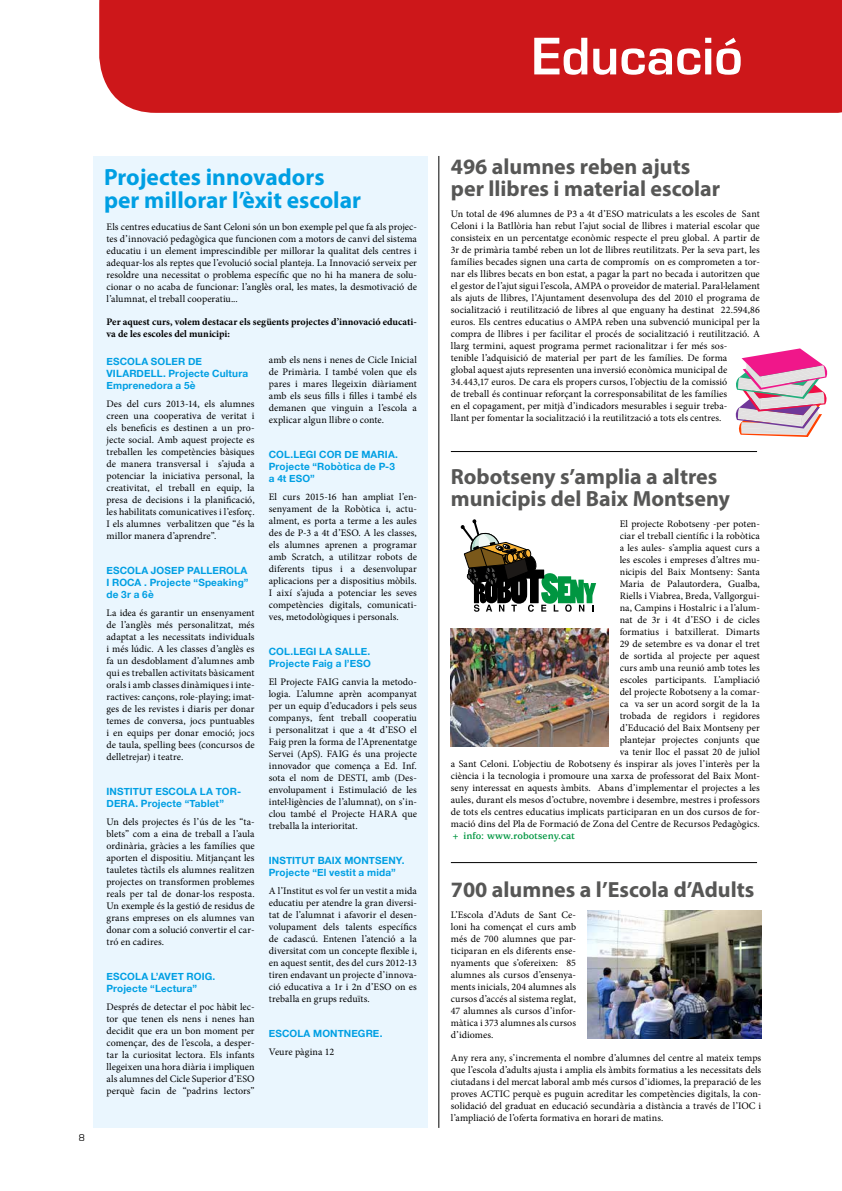
<style>
.page{position:relative;width:842px;height:1191px;background:#fff}
.page>*{position:absolute;margin:0;border:0;box-sizing:border-box;transform-origin:0 0}
.t1{font:700 55px "Eurostile";color:#fff}
.t2{font:700 23.5px/23.5px "Myriad Pro";color:#009fe3}
.t3{font:700 22px/22px "Myriad Pro";color:#575756}
.t4{font:10px/12px "Minion Pro";letter-spacing:.005em;color:#000;text-align:justify}
.t5{font:700 10px/12px "Helvetica Neue";letter-spacing:.01em;color:#009fe3}
.t6{font:700 10px/12px "Minion Pro";letter-spacing:.005em;color:#000}
.t7{font:700 10px "AT Usherwood";letter-spacing:.01em;color:#009641}
.t8{font:10px "Eurostile";color:#000}
</style>
<div class="page">
<div style="left:99px;top:0;width:743px;height:113px;background:#cd171a"></div>
<div style="left:94px;top:156px;width:334px;height:971px;background:#eaf6fe"></div>
<hr style="left:451px;top:451px;width:306px;height:1px;background:#000">
<hr style="left:451px;top:862px;width:306px;height:1px;background:#000">
<hr style="left:439px;top:156px;width:1px;height:971px;background:#000">
<svg style="left:450px;top:519px;width:159px;height:228px"></svg>
<svg style="left:735px;top:348px;width:93px;height:89px"></svg>
<img style="left:587px;top:910px;width:174px;height:128px">
<img style="left:451px;top:629px;width:157px;height:118px">
<p class="t8" style="left:79px;top:1132px;width:8px">8</p>
<h2 class="t2" style="left:104px;top:164px;width:259px">Projectes innovadors per millorar l’èxit escolar</h2>
<p class="t4" style="left:107px;top:221px;width:312px">Els centres educatius de Sant Celoni són un bon exemple pel que fa als projec&shy;tes d’innovació pedagògica que funcionen com a motors de canvi del sistema educatiu i un element imprescindible per millorar la qualitat dels centres i adequar-los als reptes que l’evolució social planteja. La Innovació serveix per resoldre una necessitat o problema específic que no hi ha manera de solu&shy;cionar o no acaba de funcionar: l’anglès oral, les mates, la desmotivació de l’alumnat, el treball cooperatiu...</p>
<p class="t6" style="left:107px;top:316px;width:312px">Per aquest curs, volem destacar els següents projectes d’innovació educati&shy;va de les escoles del municipi:</p>
<p class="t5" style="left:107px;top:356px;width:143px">ESCOLA SOLER DE<br>VILARDELL. Projecte Cultura<br>Emprenedora a 5è</p>
<p class="t4" style="left:107px;top:397px;width:150px">Des del curs 2013-14, els alumnes creen una cooperativa de veritat i els beneficis es destinen a un pro&shy;jecte social. Amb aquest projecte es treballen les competències bàsiques de manera transversal i s’ajuda a potenciar la iniciativa personal, la creativitat, el treball en equip, la presa de decisions i la planificació, les habilitats comunicatives i l’esforç.<br>I els alumnes verbalitzen que “és la millor manera d’aprendre”.</p>
<p class="t5" style="left:107px;top:565px;width:143px">ESCOLA JOSEP PALLEROLA<br>I ROCA . Projecte “Speaking” de 3r a 6è</p>
<p class="t4" style="left:107px;top:606px;width:150px">La idea és garantir un ensenyament de l’anglès més personalitzat, més adaptat a les necessitats individuals i més lúdic. A les classes d’anglès es fa un desdoblament d’alumnes amb qui es treballen activitats bàsicament orals i amb classes dinàmiques i inte&shy;ractives: cançons, role-playing; imat&shy;ges de les revistes i diaris per donar temes de conversa, jocs puntuables i en equips per donar emoció; jocs de taula, spelling bees (concursos de delletrejar) i teatre.</p>
<p class="t5" style="left:107px;top:786px;width:136px">INSTITUT ESCOLA LA TOR-<br>DERA. Projecte “Tablet”</p>
<p class="t4" style="left:107px;top:815px;width:150px">Un dels projectes és l’ús de les “ta&shy;blets” com a eina de treball a l’aula ordinària, gràcies a les famílies que aporten el dispositiu. Mitjançant les tauletes tàctils els alumnes realitzen projectes on transformen problemes reals per tal de donar-los resposta.<br>Un exemple és la gestió de residus de grans empreses on els alumnes van donar com a solució convertir el car&shy;tró en cadires.</p>
<p class="t5" style="left:107px;top:971px;width:110px">ESCOLA L’AVET ROIG.<br>Projecte “Lectura”</p>
<p class="t4" style="left:107px;top:1000px;width:150px">Després de detectar el poc hàbit lec&shy;tor que tenen els nens i nenes han decidit que era un bon moment per començar, des de l’escola, a desper&shy;tar la curiositat lectora. Els infants llegeixen una hora diària i impliquen als alumnes del Cicle Superior d’ESO perquè facin de “padrins lectors”</p>
<p class="t4" style="left:269px;top:353px;width:150px">amb els nens i nenes de Cicle Inicial de Primària. I també volen que els pares i mares llegeixin diàriament amb els seus fills i filles i també els demanen que vinguin a l’escola a explicar algun llibre o conte.</p>
<p class="t5" style="left:269px;top:448px;width:131px">COL.LEGI COR DE MARIA.<br>Projecte “Robòtica de P-3 a 4t ESO”</p>
<p class="t4" style="left:269px;top:490px;width:150px">El curs 2015-16 han ampliat l’en&shy;senyament de la Robòtica i, actu&shy;alment, es porta a terme a les aules des de P-3 a 4t d’ESO. A les classes, els alumnes aprenen a programar amb Scratch, a utilitzar robots de diferents tipus i a desenvolupar aplicacions per a dispositius mòbils.<br>I així s’ajuda a potenciar les seves competències digitals, comunicati&shy;ves, metodològiques i personals.</p>
<p class="t5" style="left:269px;top:645px;width:103px">COL.LEGI LA SALLE.<br>Projecte Faig a l’ESO</p>
<p class="t4" style="left:269px;top:675px;width:150px">El Projecte FAIG canvia la metodo&shy;logia. L’alumne aprèn acompanyat per un equip d’educadors i pels seus companys, fent treball cooperatiu i personalitzat i que a 4t d’ESO el Faig pren la forma de l’Aprenentatge Servei (ApS). FAIG és una projecte innovador que comença a Ed. Inf. sota el nom de DESTI, amb (Des&shy;envolupament i Estimulació de les intel·ligències de l’alumnat), on s’in&shy;clou també el Projecte HARA que treballa la interioritat.</p>
<p class="t5" style="left:269px;top:854px;width:137px">INSTITUT BAIX MONTSENY.<br>Projecte “El vestit a mida”</p>
<p class="t4" style="left:269px;top:884px;width:150px">A l’Institut es vol fer un vestit a mida educatiu per atendre la gran diversi&shy;tat de l’alumnat i afavorir el desen&shy;volupament dels talents específics de cadascú. Entenen l’atenció a la diversitat com un concepte flexible i, en aquest sentit, des del curs 2012-13 tiren endavant un projecte d’innova&shy;ció educativa a 1r i 2n d’ESO on es treballa en grups reduïts.</p>
<p class="t5" style="left:269px;top:1027px;width:115px">ESCOLA MONTNEGRE.</p>
<p class="t4" style="left:269px;top:1045px;width:67px">Veure pàgina 12</p>
<h1 class="t1" style="left:532px;top:26px;width:213px">Educació</h1>
<h3 class="t3" style="left:451px;top:155px;width:271px">496 alumnes reben ajuts per llibres i material escolar</h3>
<p class="t4" style="left:451px;top:208px;width:311px;text-align:left">Un total de 496 alumnes de P3 a 4t d’ESO matriculats a les escoles de Sant Celoni i la Batllòria han rebut l’ajut social de llibres i material escolar que consisteix en un percentatge econòmic respecte el preu global. A partir de 3r de primària també reben un lot de llibres reutilitzats. Per la seva part, les famílies becades signen una carta de compromís on es comprometen a tor&shy;nar els llibres becats en bon estat, a pagar la part no becada i autoritzen que el gestor de l’ajut sigui l’escola, AMPA o proveidor de material. Paral·lelament als ajuts de llibres, l’Ajuntament desenvolupa des del 2010 el programa de socialització i reutilització de libres al que enguany ha destinat 22.594,86 euros. Els centres educatius o AMPA reben una subvenció municipal per la compra de llibres i per facilitar el procés de socialització i reutilització. A llarg termini, aquest programa permet racionalitzar i fer més sos-<br>tenible l’adquisició de material per part de les famílies. De forma<br>global aquest ajuts representen una inversió econòmica municipal de 34.443,17 euros. De cara els propers cursos, l’objectiu de la comissió<br>de treball és continuar reforçant la corresponsabilitat de les famílies<br>en el copagament, per mitjà d’indicadors mesurables i seguir treba-<br>llant per fomentar la socialització i la reutilització a tots els centres.</p>
<h3 class="t3" style="left:451px;top:465px;width:281px">Robotseny s’amplia a altres municipis del Baix Montseny</h3>
<p class="t4" style="left:451px;top:517px;width:310px;text-align:right">El projecte Robotseny -per poten-<br>ciar el treball científic i la robòtica<br>a les aules- s’amplia aquest curs a<br>les escoles i empreses d’altres mu-<br>nicipis del Baix Montseny: Santa<br>Maria de Palautordera, Gualba,<br>Riells i Viabrea, Breda, Vallgorgui-<br>na, Campins i Hostalric i a l’alum-<br>nat de 3r i 4t d’ESO i de cicles<br>formatius i batxillerat. Dimarts<br>29 de setembre es va donar el tret<br>de sortida al projecte per aquest<br>curs amb una reunió amb totes les<br>escoles participants. L’ampliació<br>del projecte Robotseny a la comar-<br>ca va ser un acord sorgit de la 1a<br>trobada de regidors i regidores<br>d’Educació del Baix Montseny per<br>plantejar projectes conjunts que<br>va tenir lloc el passat 20 de juliol<br>a Sant Celoni. L’objectiu de Robotseny és inspirar als joves l’interès per la ciència i la tecnologia i promoure una xarxa de professorat del Baix Mont&shy;seny interessat en aquests àmbits. Abans d’implementar el projectes a les aules, durant els mesos d’octubre, novembre i desembre, mestres i professors de tots els centres educatius implicats participaran en un dos cursos de for&shy;mació dins del Pla de Formació de Zona del Centre de Recursos Pedagògics.</p>
<p class="t7" style="left:451px;top:829px;width:125px">+ info: www.robotseny.cat</p>
<h3 class="t3" style="left:451px;top:878px;width:305px">700 alumnes a l’Escola d’Adults</h3>
<p class="t4" style="left:451px;top:908px;width:127px">L’Escola d’Aduts de Sant Ce&shy;loni ha començat el curs amb més de 700 alumnes que par&shy;ticiparan en els diferents ense&shy;nyaments que s’ofereixen: 85 alumnes als cursos d’ensenya&shy;ments inicials, 204 alumnes als cursos d’accés al sistema reglat, 47 alumnes als cursos d’infor&shy;màtica i 373 alumnes als cursos d’idiomes.</p>
<p class="t4" style="left:451px;top:1052px;width:312px">Any rera any, s’incrementa el nombre d’alumnes del centre al mateix temps que l’escola d’adults ajusta i amplia els àmbits formatius a les necessitats dels ciutadans i del mercat laboral amb més cursos d’idiomes, la preparació de les proves ACTIC perquè es puguin acreditar les competències digitals, la con&shy;solidació del graduat en educació secundària a distància a través de l’IOC i l’ampliació de l’oferta formativa en horari de matins.</p>
</div>
